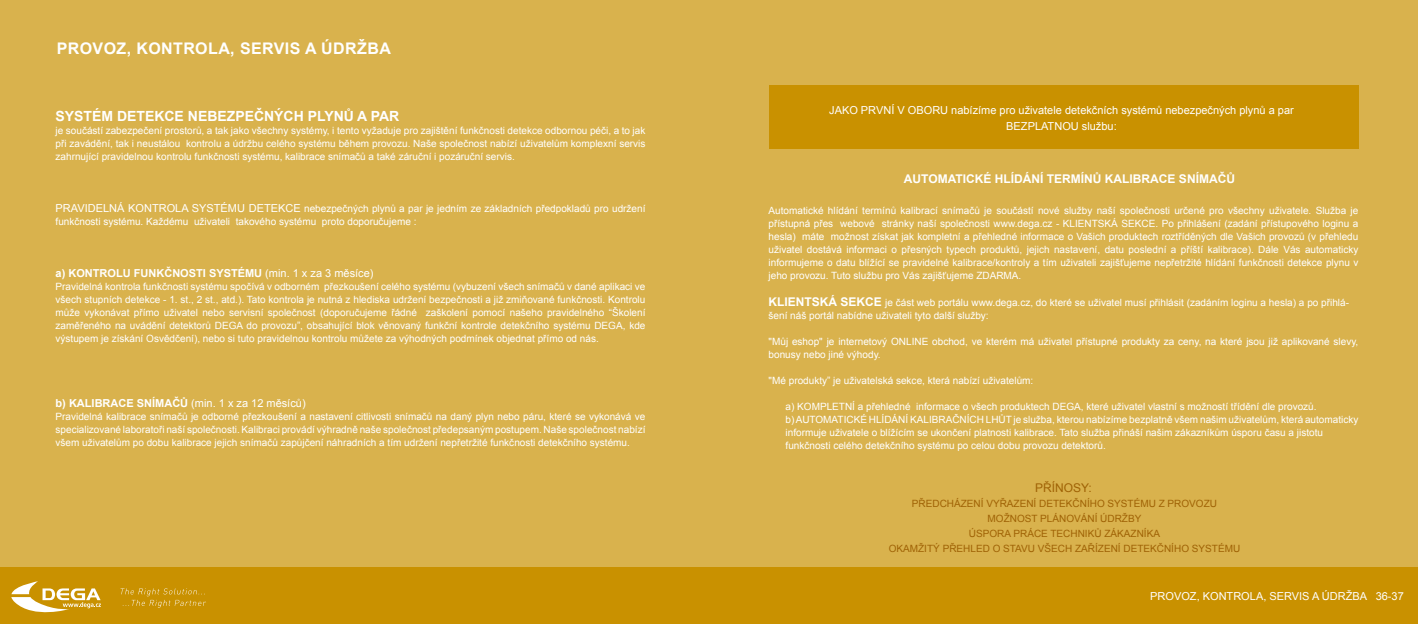
<style>
.page{position:relative;width:1418px;height:624px;background:#fff}
.page>*{position:absolute;margin:0;border:0;box-sizing:border-box;transform-origin:0 0}
.t1{font:700 16px "Arial";letter-spacing:.025em;color:#fff}
.t2{font:700 14px "Arial";color:#fff}
.t3{font:700 12px "Arial";color:#fff}
.t4{font:12px "Arial";color:#9f6205}
.t5{font:11px/16px "Arial";color:#fff;text-align:center}
.t6{font:700 11px "Arial";color:#fff}
.t7{font:10px/13px "Arial";color:#fff;text-align:justify}
.t8{font:10px/15px "Arial";color:#9f6205;text-align:center}
.s1{font-size:11px}
.s2{font-weight:400}
.s3{font-weight:700;font-size:12px}
</style>
<div class="page">
<div style="left:0;top:0;width:1417px;height:624px;background:#d9b24d"></div>
<div style="left:0;top:567px;width:1417px;height:57px;background:#c99100"></div>
<svg style="left:120px;top:588px;width:86px;height:20px"></svg>
<div style="left:768px;top:85px;width:590px;height:64px;background:#c99100"></div>
<svg style="left:11px;top:581px;width:90px;height:32px"></svg>
<h1 class="t1" style="left:57px;top:38px;width:336px">PROVOZ, KONTROLA, SERVIS A ÚDRŽBA</h1>
<h2 class="t2" style="left:56px;top:107px;width:20px">SYSTÉM</h2>
<h2 class="t2" style="left:117px;top:107px;width:11px">DETEKCE</h2>
<h2 class="t2" style="left:188px;top:107px;width:11px">NEBEZPEČNÝCH</h2>
<h2 class="t2" style="left:308px;top:107px;width:10px">PLYNŮ</h2>
<h2 class="t2" style="left:357px;top:107px;width:24px">A PAR</h2>
<p class="t7" style="left:56px;top:124px;width:591px">je součástí zabezpečení prostorů, a tak jako všechny systémy, i tento vyžaduje pro zajištění funkčnosti detekce odbornou péči, a to jak při zavádění, tak i neustálou kontrolu a údržbu celého systému během provozu. Naše společnost nabízí uživatelům komplexní servis zahrnující pravidelnou kontrolu funkčnosti systému, kalibrace snímačů a také záruční i pozáruční servis.</p>
<p class="t7" style="left:56px;top:202px;width:591px"><span class="s1">PRAVIDELNÁ KONTROLA SYSTÉMU DETEKCE</span> nebezpečných plynů a par je jedním ze základních předpokladů pro udržení funkčnosti systému. Každému uživateli takového systému proto doporučujeme :</p>
<p class="t6" style="left:56px;top:266px;width:319px">A) KONTROLU FUNKČNOSTI SYSTÉMU <span class="s2">(min. 1 x za 3 měsíce)</span></p>
<p class="t7" style="left:56px;top:280px;width:591px">Pravidelná kontrola funkčnosti systému spočívá v odborném přezkoušení celého systému (vybuzení všech snímačů v dané aplikaci ve všech stupních detekce - 1. st., 2 st., atd.). Tato kontrola je nutná z hlediska udržení bezpečnosti a již zmiňované funkčnosti. Kontrolu může vykonávat přímo uživatel nebo servisní společnost (doporučujeme řádné zaškolení pomocí našeho pravidelného “Školení zaměřeného na uvádění detektorů DEGA do provozu”, obsahující blok věnovaný funkční kontrole detekčního systému DEGA, kde výstupem je získání Osvědčení), nebo si tuto pravidelnou kontrolu můžete za výhodných podmínek objednat přímo od nás.</p>
<p class="t6" style="left:56px;top:396px;width:251px">B) KALIBRACE SNÍMAČŮ <span class="s2">(min. 1 x za 12 měsíců)</span></p>
<p class="t7" style="left:56px;top:410px;width:591px">Pravidelná kalibrace snímačů je odborné přezkoušení a nastavení citlivosti snímačů na daný plyn nebo páru, které se vykonává ve specializované laboratoři naší společnosti. Kalibraci provádí výhradně naše společnost předepsaným postupem. Naše společnost nabízí všem uživatelům po dobu kalibrace jejich snímačů zapůjčení náhradních a tím udržení nepřetržité funkčnosti detekčního systému.</p>
<p class="t5" style="left:829px;top:102px;width:466px">JAKO PRVNÍ V OBORU nabízíme pro uživatele detekčních systémů nebezpečných plynů a par<br>BEZPLATNOU službu:</p>
<p class="t3" style="left:904px;top:170px;width:332px">AUTOMATICKÉ HLÍDÁNÍ TERMÍNŮ KALIBRACE SNÍMAČŮ</p>
<p class="t7" style="left:768px;top:204px;width:591px">Automatické hlídání termínů kalibrací snímačů je součástí nové služby naší společnosti určené pro všechny uživatele. Služba je přístupná přes webové stránky naší společnosti www.dega.cz - KLIENTSKÁ SEKCE. Po přihlášení (zadání přístupového loginu a hesla) máte možnost získat jak kompletní a přehledné informace o Vašich produktech roztříděných dle Vašich provozů (v přehledu uživatel dostává informaci o přesných typech produktů, jejich nastavení, datu poslední a příští kalibrace). Dále Vás automaticky informujeme o datu blížící se pravidelné kalibrace/kontroly a tím uživateli zajišťujeme nepřetržité hlídání funkčnosti detekce plynu v jeho provozu. Tuto službu pro Vás zajišťujeme ZDARMA.</p>
<p class="t7" style="left:768px;top:296px;width:582px"><span class="s3">KLIENTSKÁ SEKCE</span> je část web portálu www.dega.cz, do které se uživatel musí přihlásit (zadáním loginu a hesla) a po přihlá&shy;šení náš portál nabídne uživateli tyto další služby:</p>
<p class="t7" style="left:768px;top:335px;width:591px">"Můj eshop" je internetový ONLINE obchod, ve kterém má uživatel přístupné produkty za ceny, na které jsou již aplikované slevy, bonusy nebo jiné výhody.</p>
<p class="t7" style="left:768px;top:374px;width:266px">"Mé produkty” je uživatelská sekce, která nabízí uživatelům:</p>
<p class="t7" style="left:785px;top:400px;width:574px;text-align:left">a) KOMPLETNÍ a přehledné informace o všech produktech DEGA, které uživatel vlastní s možností třídění dle provozů.<br>b) AUTOMATICKÉ HLÍDÁNÍ KALIBRAČNÍCH LHŮT je služba, kterou nabízíme bezplatně všem našim uživatelům, která automaticky informuje uživatele o blížícím se ukončení platnosti kalibrace. Tato služba přináší našim zákazníkům úsporu času a jistotu funkčnosti celého detekčního systému po celou dobu provozu detektorů.</p>
<p class="t4" style="left:1035px;top:480px;width:58px">PŘÍNOSY:</p>
<p class="t8" style="left:888px;top:496px;width:353px">PŘEDCHÁZENÍ VYŘAZENÍ DETEKČNÍHO SYSTÉMU Z PROVOZU MOŽNOST PLÁNOVÁNÍ ÚDRŽBY<br>ÚSPORA PRÁCE TECHNIKŮ ZÁKAZNÍKA<br>OKAMŽITÝ PŘEHLED O STAVU VŠECH ZAŘÍZENÍ DETEKČNÍHO SYSTÉMU</p>
<p class="t5" style="left:1150px;top:588px;width:255px">PROVOZ, KONTROLA, SERVIS A ÚDRŽBA 36-37</p>
</div>
